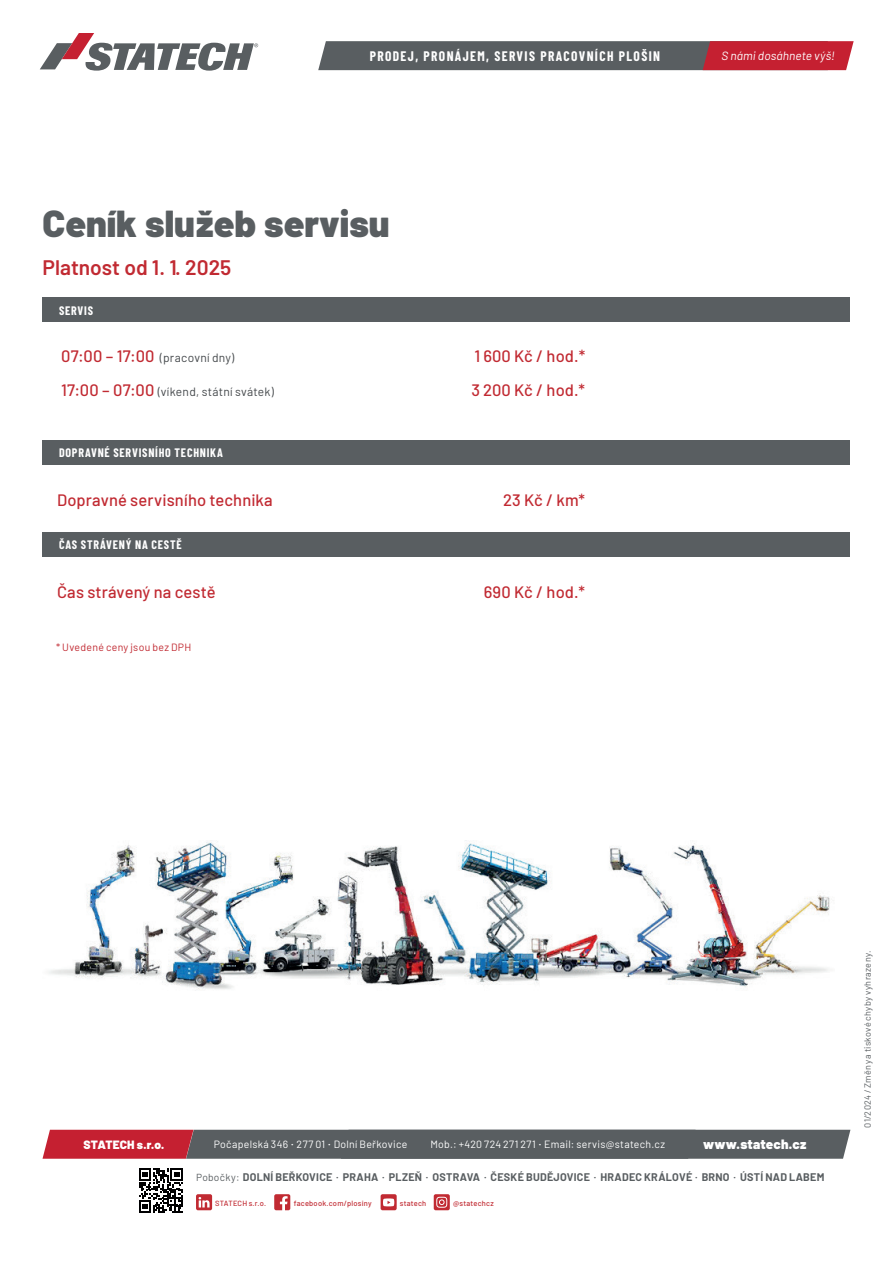
<style>
.page{position:relative;width:893px;height:1263px;background:#fff}
.page>*{position:absolute;margin:0;border:0;box-sizing:border-box;transform-origin:0 0}
.t1{font:900 37.5px "Barlow";color:#595e61}
.t2{font:600 21px "Barlow";color:#c12a32}
.t3{font:500 16.5px "Barlow";letter-spacing:.005em;color:#c12a32}
.t4{font:700 13.5px "Barlow Condensed";letter-spacing:.1em;color:#fff}
.t5{font:900 13.5px "Barlow";letter-spacing:.015em;color:#fff}
.t6{font:12px "Barlow";letter-spacing:.02em;color:#44484b}
.t7{font:700 12px "Barlow Condensed";letter-spacing:.065em;color:#fff}
.t8{font:italic 12px "Barlow";letter-spacing:.01em;color:#fff}
.t9{font:900 12px "Barlow";letter-spacing:.015em;color:#fff}
.t10{font:700 10.8px "Barlow";letter-spacing:.025em;color:#595e61}
.t11{font:10.5px "Barlow";letter-spacing:.03em;color:#fff}
.t12{font:10.5px "Barlow";letter-spacing:.025em;color:#c12a32}
.t13{font:9px "Barlow";letter-spacing:.035em;color:#595e61}
.t14{font:500 7.5px "Barlow";letter-spacing:.03em;color:#c12a32}
.s1{font-weight:500;font-size:16.5px;color:#c12a32}
.s2{font-family:"Glober";font-size:12px}
.s3{font-weight:400;font-size:10.2px}
.s4{font-family:"Glober";font-weight:400;font-size:12px}
</style>
<div class="page">
<div style="left:43px;top:298px;width:807px;height:24px;background:#595e61"></div>
<div style="left:43px;top:440px;width:807px;height:25px;background:#595e61"></div>
<div style="left:43px;top:532px;width:807px;height:24px;background:#595e61"></div>
<svg style="left:318px;top:41px;width:536px;height:29px;background:#795057"></svg>
<svg style="left:40px;top:33px;width:218px;height:38px"></svg>
<svg style="left:196px;top:1194px;width:16px;height:16px"></svg>
<svg style="left:274px;top:1194px;width:16px;height:16px"></svg>
<svg style="left:381px;top:1194px;width:16px;height:16px"></svg>
<svg style="left:434px;top:1194px;width:16px;height:16px"></svg>
<svg style="left:139px;top:1168px;width:44px;height:44px"></svg>
<svg style="left:43px;top:1130px;width:807px;height:29px;background:#6e555a"></svg>
<img style="left:49px;top:842px;width:781px;height:148px">
<p class="t4" style="left:370px;top:46px;width:292px">PRODEJ, PRONÁJEM, SERVIS PRACOVNÍCH PLOŠIN</p>
<p class="t8" style="left:721px;top:47px;width:115px">S námi dosáhnete výš!</p>
<h1 class="t1" style="left:43px;top:196px;width:348px">Ceník služeb servisu</h1>
<h2 class="t2" style="left:43px;top:252px;width:190px">Platnost od 1. 1. 2025</h2>
<p class="t7" style="left:59px;top:302px;width:36px">SERVIS</p>
<p class="t6" style="left:61px;top:349px;width:175px"><span class="s1">07:00 – 17:00</span> (pracovní dny)</p>
<h3 class="t3" style="left:474px;top:344px;width:112px">1 600 Kč / hod.*</h3>
<p class="t6" style="left:61px;top:383px;width:214px"><span class="s1">17:00 – 07:00</span> (víkend, státní svátek)</p>
<h3 class="t3" style="left:471px;top:378px;width:115px">3 200 Kč / hod.*</h3>
<p class="t7" style="left:59px;top:444px;width:165px">DOPRAVNÉ SERVISNÍHO TECHNIKA</p>
<h3 class="t3" style="left:57px;top:488px;width:217px">Dopravné servisního technika</h3>
<h3 class="t3" style="left:503px;top:488px;width:84px">23 Kč / km*</h3>
<p class="t7" style="left:59px;top:536px;width:124px">ČAS STRÁVENÝ NA CESTĚ</p>
<h3 class="t3" style="left:57px;top:580px;width:160px">Čas strávený na cestě</h3>
<h3 class="t3" style="left:484px;top:580px;width:103px">690 Kč / hod.*</h3>
<p class="t12" style="left:56px;top:640px;width:137px">* Uvedené ceny jsou bez DPH</p>
<p class="t9" style="left:83px;top:1135px;width:82px">STATECH s.r.o.</p>
<p class="t11" style="left:214px;top:1137px;width:195px">Počapelská 346 <span class="s2">•</span> 277 01 <span class="s2">•</span> Dolní Beřkovice</p>
<p class="t11" style="left:430px;top:1137px;width:236px">Mob.: +420 724 271 271 <span class="s2">•</span> Email: servis@statech.cz</p>
<p class="t5" style="left:703px;top:1134px;width:105px">www.statech.cz</p>
<p class="t10" style="left:196px;top:1169px;width:630px"><span class="s3">Pobočky:</span> DOLNÍ BEŘKOVICE <span class="s4">•</span> PRAHA <span class="s4">•</span> PLZEŇ <span class="s4">•</span> OSTRAVA <span class="s4">•</span> ČESKÉ BUDĚJOVICE <span class="s4">•</span> HRADEC KRÁLOVÉ <span class="s4">•</span> BRNO <span class="s4">•</span> ÚSTÍ NAD LABEM</p>
<p class="t14" style="left:215px;top:1197px;width:52px">STATECH s.r.o.</p>
<p class="t14" style="left:294px;top:1197px;width:79px">facebook.com/plosiny</p>
<p class="t14" style="left:400px;top:1197px;width:28px">statech</p>
<p class="t14" style="left:453px;top:1197px;width:42px">@statechcz</p>
<p class="t13" style="left:861px;top:1128px;width:179px;rotate:-90deg">01/2024 / Změny a tiskové chyby vyhrazeny.</p>
</div>
